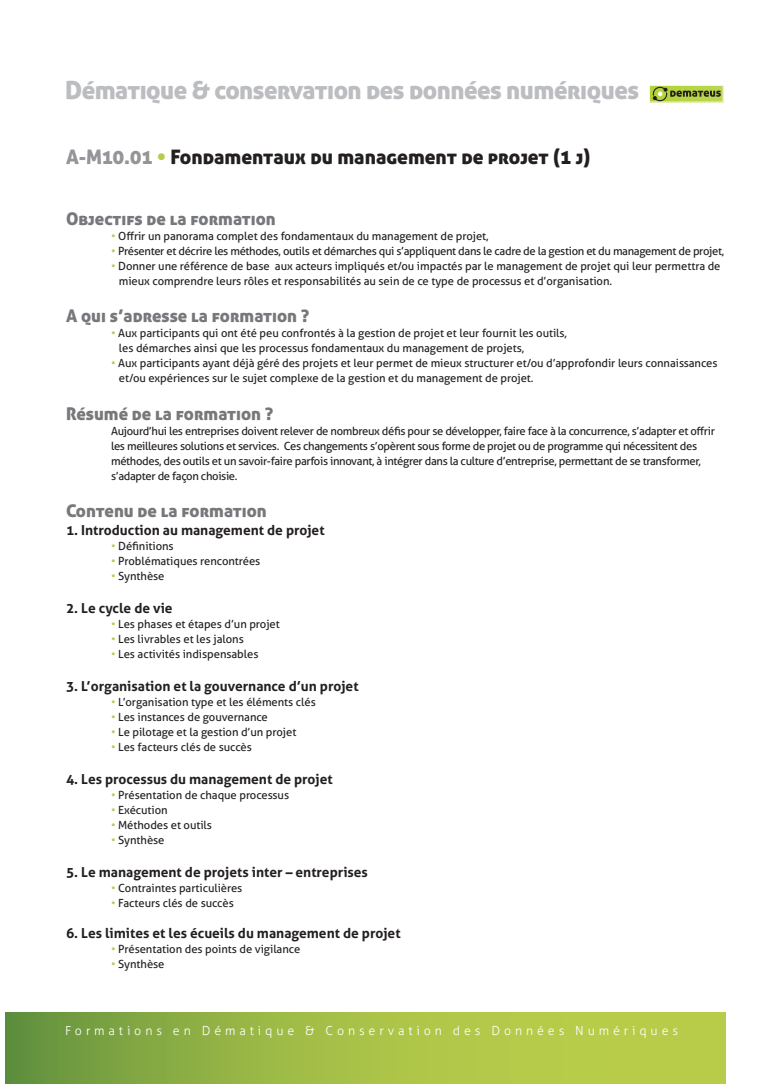
<style>
.page{position:relative;width:780px;height:1088px;background:#fff}
.page>*{position:absolute;margin:0;border:0;box-sizing:border-box;transform-origin:0 0}
.t1{font:25px "Aller Display";letter-spacing:-.02em;color:#bcbdc0}
.t2{font:20px "Aller Display";color:#231f20}
.t3{font:17.5px "Aller Display";color:#76787b}
.t4{font:700 13.75px "Aller";color:#231f20}
.t5{font:300 12.5px "Aller";letter-spacing:.31em;color:#fff}
.t6{font:11.25px/15px "Aller";letter-spacing:-.005em;color:#231f20}
.t7{font:11.25px/15px "Aller";letter-spacing:-.03em;color:#231f20}
.s1{color:#939598}
.s2{color:#b7cc4d}
</style>
<div class="page">
<svg style="left:5px;top:1013px;width:720px;height:71px;background:#9dba46"></svg>
<svg style="left:649px;top:85px;width:74px;height:18px"></svg>
<h1 class="t1" style="left:65px;top:74px;width:575px">Dématique &amp; conservation des données numériques</h1>
<h2 class="t2" style="left:66px;top:144px;width:526px"><span class="s1">A-M10.01</span> <span class="s2">•</span> Fondamentaux du management de projet (1 j)</h2>
<h3 class="t3" style="left:66px;top:207px;width:211px">Objectifs de la formation</h3>
<p class="t6" style="left:111px;top:228px;width:379px"><span class="s2">•</span> Offrir un panorama complet des fondamentaux du management de projet,</p>
<p class="t7" style="left:111px;top:243px;width:614px"><span class="s2">•</span> Présenter et décrire les méthodes, outils et démarches qui s’appliquent dans le cadre de la gestion et du management de projet,</p>
<p class="t6" style="left:119px;top:258px;width:603px;text-indent:-8px"><span class="s2">•</span> Donner une référence de base aux acteurs impliqués et/ou impactés par le management de projet qui leur permettra de mieux comprendre leurs rôles et responsabilités au sein de ce type de processus et d’organisation.</p>
<h3 class="t3" style="left:66px;top:305px;width:245px">A qui s’adresse la formation ?</h3>
<p class="t6" style="left:119px;top:326px;width:449px;text-indent:-8px"><span class="s2">•</span> Aux participants qui ont été peu confrontés à la gestion de projet et leur fournit les outils, les démarches ainsi que les processus fondamentaux du management de projets,</p>
<p class="t6" style="left:119px;top:356px;width:600px;text-indent:-8px"><span class="s2">•</span> Aux participants ayant déjà géré des projets et leur permet de mieux structurer et/ou d’approfondir leurs connaissances et/ou expériences sur le sujet complexe de la gestion et du management de projet.</p>
<h3 class="t3" style="left:66px;top:402px;width:209px">Résumé de la formation ?</h3>
<p class="t7" style="left:111px;top:423px;width:605px">Aujourd’hui les entreprises doivent relever de nombreux défis pour se développer, faire face à la concurrence, s’adapter et offrir les meilleures solutions et services. Ces changements s’opèrent sous forme de projet ou de programme qui nécessitent des méthodes, des outils et un savoir-faire parfois innovant, à intégrer dans la culture d’entreprise, permettant de se transformer, s’adapter de façon choisie.</p>
<h3 class="t3" style="left:66px;top:500px;width:202px">Contenu de la formation</h3>
<p class="t4" style="left:66px;top:521px;width:260px">1. Introduction au management de projet</p>
<p class="t6" style="left:111px;top:538px;width:64px"><span class="s2">•</span> Définitions</p>
<p class="t6" style="left:111px;top:553px;width:151px"><span class="s2">•</span> Problématiques rencontrées</p>
<p class="t6" style="left:111px;top:568px;width:55px"><span class="s2">•</span> Synthèse</p>
<p class="t4" style="left:66px;top:599px;width:108px">2. Le cycle de vie</p>
<p class="t6" style="left:111px;top:616px;width:170px"><span class="s2">•</span> Les phases et étapes d’un projet</p>
<p class="t6" style="left:111px;top:631px;width:134px"><span class="s2">•</span> Les livrables et les jalons</p>
<p class="t6" style="left:111px;top:646px;width:149px"><span class="s2">•</span> Les activités indispensables</p>
<p class="t4" style="left:66px;top:677px;width:294px">3. L’organisation et la gouvernance d’un projet</p>
<p class="t6" style="left:111px;top:694px;width:206px"><span class="s2">•</span> L’organisation type et les éléments clés</p>
<p class="t6" style="left:111px;top:709px;width:158px"><span class="s2">•</span> Les instances de gouvernance</p>
<p class="t6" style="left:111px;top:724px;width:187px"><span class="s2">•</span> Le pilotage et la gestion d’un projet</p>
<p class="t6" style="left:111px;top:739px;width:142px"><span class="s2">•</span> Les facteurs clés de succès</p>
<p class="t4" style="left:66px;top:770px;width:268px">4. Les processus du management de projet</p>
<p class="t6" style="left:111px;top:787px;width:179px"><span class="s2">•</span> Présentation de chaque processus</p>
<p class="t6" style="left:111px;top:802px;width:58px"><span class="s2">•</span> Exécution</p>
<p class="t6" style="left:111px;top:817px;width:102px"><span class="s2">•</span> Méthodes et outils</p>
<p class="t6" style="left:111px;top:832px;width:55px"><span class="s2">•</span> Synthèse</p>
<p class="t4" style="left:66px;top:863px;width:303px">5. Le management de projets inter – entreprises</p>
<p class="t6" style="left:111px;top:880px;width:133px"><span class="s2">•</span> Contraintes particulières</p>
<p class="t6" style="left:111px;top:895px;width:124px"><span class="s2">•</span> Facteurs clés de succès</p>
<p class="t4" style="left:66px;top:925px;width:336px">6. Les limites et les écueils du management de projet</p>
<p class="t6" style="left:111px;top:942px;width:191px"><span class="s2">•</span> Présentation des points de vigilance</p>
<p class="t6" style="left:111px;top:957px;width:55px"><span class="s2">•</span> Synthèse</p>
<p class="t5" style="left:65px;top:1022px;width:614px">Formations en Dématique &amp; Conservation des Données Numériques</p>
</div>
